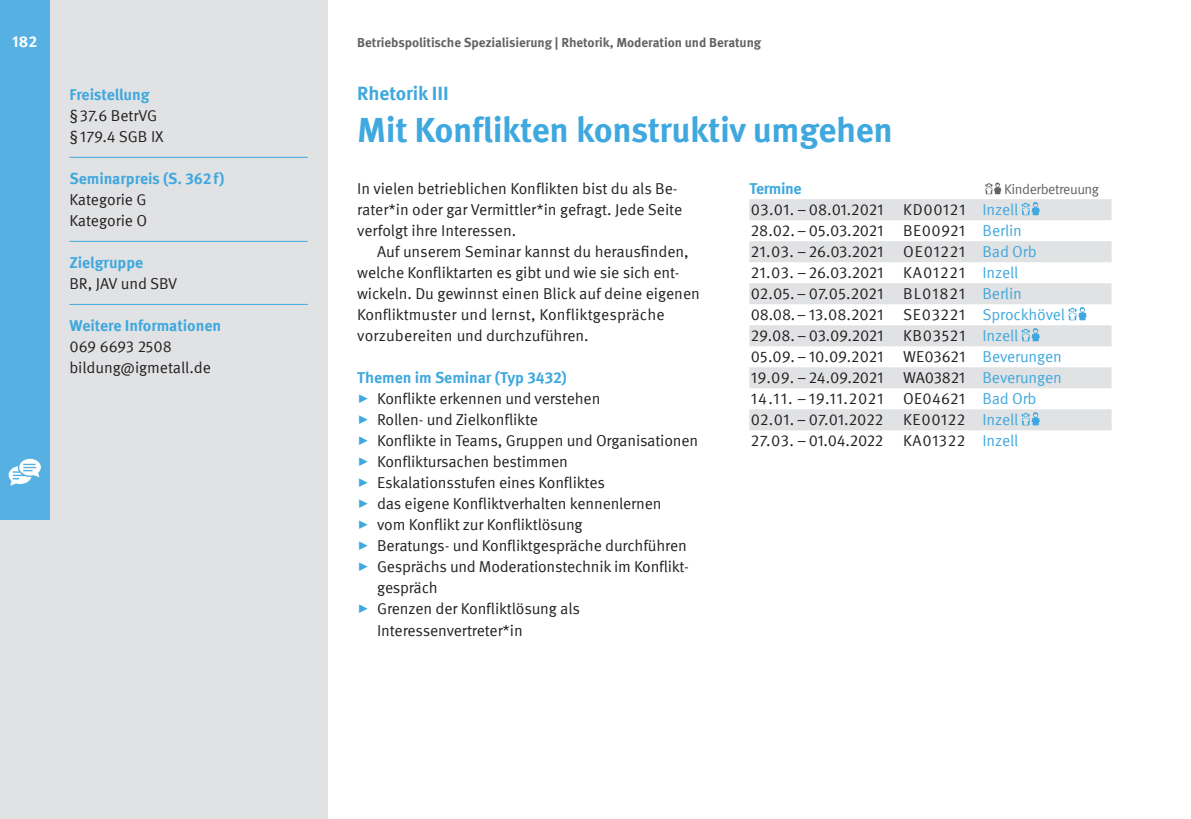
<style>
.page{position:relative;width:1191px;height:819px;background:#fff}
.page>*{position:absolute;margin:0;border:0;box-sizing:border-box;transform-origin:0 0}
.t1{font:700 35px "Meta IGM";letter-spacing:-.01em;color:#3fa8de}
.t2{font:700 19.25px "Meta IGM";letter-spacing:-.005em;color:#3fa8de}
.t3{font:15.75px/21px "Meta IGM";letter-spacing:-.01em;color:#231f20}
.t4{font:700 15.75px "Meta IGM";letter-spacing:-.005em;color:#3fa8de}
.t5{font:15.75px "Meta IGM";letter-spacing:-.01em;color:#3fa8de}
.t6{font:15.75px "Meta IGM";letter-spacing:.015em;color:#231f20}
.t7{font:15.75px "Meta IGM";letter-spacing:.04em;color:#231f20}
.t8{font:15.75px "Meta IGM";letter-spacing:.01em;color:#231f20}
.t9{font:15.75px "Meta IGM";letter-spacing:.05em;color:#231f20}
.t10{font:15.75px "Meta IGM";letter-spacing:.035em;color:#231f20}
.t11{font:15.75px "Meta IGM";letter-spacing:.025em;color:#231f20}
.t12{font:700 15.75px "Meta IGM";letter-spacing:-.03em;color:#3fa8de}
.t13{font:700 15.75px "Meta IGM";color:#fff}
.t14{font:14px "Meta IGM";letter-spacing:-.03em;color:#636366}
.t15{font:700 13.12px "Meta IGM";letter-spacing:-.005em;color:#636366}
.s1{font-size:23.62px;color:#3fa8de}
.s2{color:#3fa8de}
.s3{color:#231f20}
</style>
<div class="page">
<div style="left:0;top:0;width:327px;height:819px;background:#e1e2e4"></div>
<div style="left:0;top:0;width:50px;height:519px;background:#57b0e2"></div>
<svg style="left:9px;top:459px;width:32px;height:26px"></svg>
<hr style="left:69px;top:157px;width:239px;height:1px;background:#3fa8de">
<hr style="left:69px;top:241px;width:239px;height:1px;background:#3fa8de">
<hr style="left:69px;top:304px;width:239px;height:1px;background:#3fa8de">
<svg style="left:749px;top:199px;width:362px;height:231px;fill:#e1e2e4"></svg>
<svg style="left:985px;top:182px;width:16px;height:12px"></svg>
<svg style="left:1021px;top:202px;width:18px;height:13px"></svg>
<svg style="left:1068px;top:307px;width:18px;height:13px"></svg>
<svg style="left:1021px;top:328px;width:18px;height:13px"></svg>
<svg style="left:1021px;top:412px;width:18px;height:13px"></svg>
<p class="t13" style="left:12px;top:29px;width:27px">182</p>
<p class="t4" style="left:69px;top:82px;width:82px">Freistellung</p>
<p class="t3" style="left:69px;top:104px;width:96px">§37.6 BetrVG §179.4 SGB IX</p>
<p class="t4" style="left:69px;top:166px;width:157px">Seminarpreis (S. 362f)</p>
<p class="t3" style="left:69px;top:188px;width:79px">Kategorie G<br>Kategorie O</p>
<p class="t4" style="left:69px;top:250px;width:75px">Zielgruppe</p>
<p class="t3" style="left:69px;top:272px;width:109px">BR, JAV und SBV</p>
<p class="t4" style="left:69px;top:313px;width:153px">Weitere Informationen</p>
<p class="t3" style="left:69px;top:335px;width:143px">069 6693 2508 bildung@igmetall.de</p>
<p class="t15" style="left:357px;top:32px;width:405px">Betriebspolitische Spezialisierung | Rhetorik, Moderation und Beratung</p>
<p class="t2" style="left:357px;top:78px;width:93px">Rhetorik III</p>
<h1 class="t1" style="left:357px;top:102px;width:537px">Mit Konflikten konstruktiv umgehen</h1>
<p class="t3" style="left:357px;top:177px;width:326px">In vielen betrieblichen Konflikten bist du als Be&shy;rater*in oder gar Vermittler*in gefragt. Jede Seite verfolgt ihre Interessen.</p>
<p class="t3" style="left:357px;top:240px;width:344px;text-indent:20px">Auf unserem Seminar kannst du herausfinden, welche Konfliktarten es gibt und wie sie sich ent&shy;wickeln. Du gewinnst einen Blick auf deine eigenen Konfliktmuster und lernst, Konfliktgespräche vorzubereiten und durchzuführen.</p>
<p class="t4" style="left:357px;top:365px;width:211px">Themen im Seminar (Typ 3432)</p>
<p class="t3" style="left:357px;top:387px;width:245px"><span class="s1">▸</span> Konflikte erkennen und verstehen</p>
<p class="t3" style="left:357px;top:408px;width:182px"><span class="s1">▸</span> Rollen- und Zielkonflikte</p>
<p class="t3" style="left:357px;top:429px;width:342px"><span class="s1">▸</span> Konflikte in Teams, Gruppen und Organisationen</p>
<p class="t3" style="left:357px;top:450px;width:212px"><span class="s1">▸</span> Konfliktursachen bestimmen</p>
<p class="t3" style="left:357px;top:471px;width:249px"><span class="s1">▸</span> Eskalationsstufen eines Konfliktes</p>
<p class="t3" style="left:357px;top:492px;width:306px"><span class="s1">▸</span> das eigene Konfliktverhalten kennenlernen</p>
<p class="t3" style="left:357px;top:513px;width:227px"><span class="s1">▸</span> vom Konflikt zur Konfliktlösung</p>
<p class="t3" style="left:357px;top:534px;width:331px"><span class="s1">▸</span> Beratungs- und Konfliktgespräche durchführen</p>
<p class="t3" style="left:357px;top:555px;width:333px"><span class="s1">▸</span> Gesprächs und Moderationstechnik im Konflikt-</p>
<p class="t3" style="left:377px;top:576px;width:62px">gespräch</p>
<p class="t3" style="left:357px;top:597px;width:224px"><span class="s1">▸</span> Grenzen der Konfliktlösung als</p>
<p class="t3" style="left:377px;top:618px;width:147px">Interessenvertreter*in</p>
<p class="t12" style="left:749px;top:176px;width:54px">Termine</p>
<p class="t14" style="left:1004px;top:179px;width:97px">Kinderbetreuung</p>
<p class="t3" style="left:751px;top:198px;width:134px">03.01. – 08.01.2021</p>
<p class="t6" style="left:903px;top:198px;width:117px">KD00121 <span class="s2">Inzell</span></p>
<p class="t3" style="left:751px;top:219px;width:134px">28.02.– 05.03.2021</p>
<p class="t3" style="left:903px;top:219px;width:120px">BE00921 <span class="s2">Berlin</span></p>
<p class="t3" style="left:751px;top:240px;width:134px">21.03. – 26.03.2021</p>
<p class="t7" style="left:903px;top:240px;width:135px">OE01221 <span class="s2">Bad Orb</span></p>
<p class="t3" style="left:751px;top:261px;width:134px">21.03. – 26.03.2021</p>
<p class="t10" style="left:903px;top:261px;width:117px">KA01221 <span class="s2">Inzell</span></p>
<p class="t8" style="left:750px;top:282px;width:134px">02.05.– 07.05.2021</p>
<p class="t7" style="left:903px;top:282px;width:120px">BL01821 <span class="s2">Berlin</span></p>
<p class="t3" style="left:750px;top:303px;width:134px">08.08.– 13.08.2021</p>
<p class="t5" style="left:903px;top:303px;width:163px"><span class="s3">SE03221</span> Sprockhövel</p>
<p class="t3" style="left:751px;top:324px;width:134px">29.08.– 03.09.2021</p>
<p class="t11" style="left:903px;top:324px;width:117px">KB03521 <span class="s2">Inzell</span></p>
<p class="t3" style="left:751px;top:345px;width:134px">05.09.– 10.09.2021</p>
<p class="t5" style="left:903px;top:345px;width:160px"><span class="s3">WE03621</span> Beverungen</p>
<p class="t3" style="left:751px;top:366px;width:134px">19.09. – 24.09.2021</p>
<p class="t5" style="left:903px;top:366px;width:160px"><span class="s3">WA03821</span> Beverungen</p>
<p class="t9" style="left:751px;top:387px;width:134px">14.11. –19.11.2021</p>
<p class="t3" style="left:903px;top:387px;width:135px">OE04621 <span class="s2">Bad Orb</span></p>
<p class="t3" style="left:750px;top:408px;width:134px">02.01. – 07.01.2022</p>
<p class="t6" style="left:903px;top:408px;width:117px">KE00122 <span class="s2">Inzell</span></p>
<p class="t3" style="left:751px;top:429px;width:134px">27.03. – 01.04.2022</p>
<p class="t6" style="left:903px;top:429px;width:117px">KA01322 <span class="s2">Inzell</span></p>
</div>
